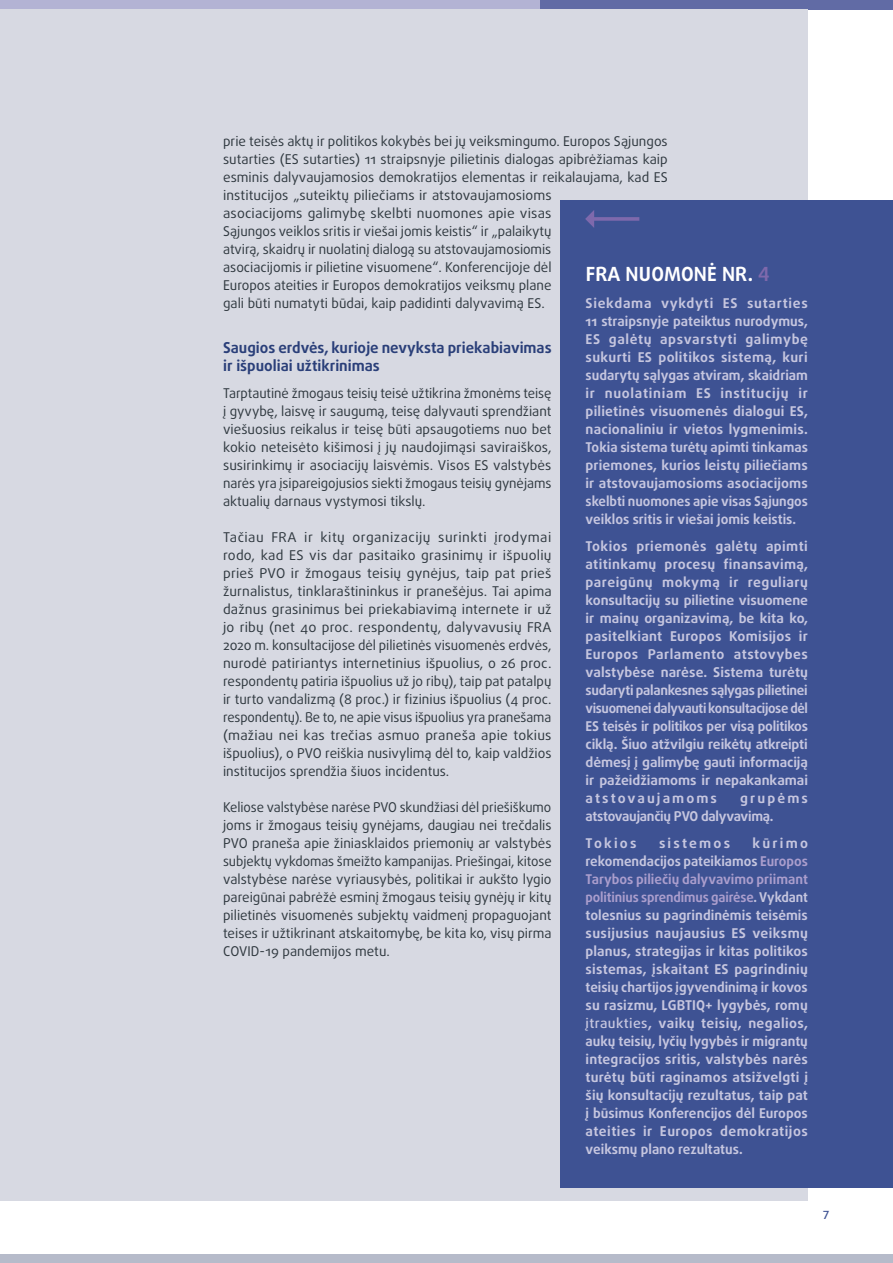
<style>
.page{position:relative;width:893px;height:1263px;background:#fff}
.page>*{position:absolute;margin:0;border:0;box-sizing:border-box;transform-origin:0 0}
.FRA_opinion_title{font:700 19.5px "Daxline Pro";letter-spacing:.01em;color:#fff}
.key_findings_subtitl{font:700 15px/18px "Daxline Pro";color:#2a3f79}
.body_text{font:13.5px/18px "Daxline Pro";color:#2f383f;text-align:justify}
.FRA_opinion_text{font:700 13.5px/18px "Daxline Pro";color:#c6c6df;text-align:justify}
.FRA_opinion_text-2{font:700 13.5px/18px "Daxline Pro";letter-spacing:-.02em;color:#c6c6df}
.FRA_opinion_text-3{font:700 13.5px "Daxline Pro";letter-spacing:.16em;color:#c6c6df}
.t1{font:500 11.25px "Daxline Pro";color:#3e5293}
.s1{color:#7e69ac}
.s2{color:#ab9ecd}
.s3{font-weight:500}
</style>
<div class="page">
<div style="left:0;top:1254px;width:893px;height:9px;background:#b6bbca"></div>
<div style="left:540px;top:0;width:353px;height:10px;background:#616ba5"></div>
<div style="left:0;top:0;width:540px;height:10px;background:#b3b3d4"></div>
<div style="left:0;top:9px;width:808px;height:1192px;background:#d7d9e2"></div>
<div style="left:560px;top:200px;width:333px;height:988px;background:#3e5293"></div>
<svg style="left:585px;top:210px;width:54px;height:18px"></svg>
<p class="body_text" style="left:223px;top:132px;width:446px;text-align:left">prie teisės aktų ir politikos kokybės bei jų veiksmingumo. Europos Sąjungos sutarties (ES sutarties) 11 straipsnyje pilietinis dialogas apibrėžiamas kaip esminis dalyvaujamosios demokratijos elementas ir reikalaujama, kad ES institucijos „suteiktų piliečiams ir atstovaujamosioms<br>asociacijoms galimybę skelbti nuomones apie visas<br>Sąjungos veiklos sritis ir viešai jomis keistis“ ir „palaikytų<br>atvirą, skaidrų ir nuolatinį dialogą su atstovaujamosiomis<br>asociacijomis ir pilietine visuomene“. Konferencijoje dėl<br>Europos ateities ir Europos demokratijos veiksmų plane<br>gali būti numatyti būdai, kaip padidinti dalyvavimą ES.</p>
<h2 class="key_findings_subtitl" style="left:223px;top:338px;width:330px">Saugios erdvės, kurioje nevyksta priekabiavimas ir išpuoliai užtikrinimas</h2>
<p class="body_text" style="left:223px;top:384px;width:330px">Tarptautinė žmogaus teisių teisė užtikrina žmonėms teisę į gyvybę, laisvę ir saugumą, teisę dalyvauti sprendžiant viešuosius reikalus ir teisę būti apsaugotiems nuo bet kokio neteisėto kišimosi į jų naudojimąsi saviraiškos, susirinkimų ir asociacijų laisvėmis. Visos ES valstybės narės yra įsipareigojusios siekti žmogaus teisių gynėjams aktualių darnaus vystymosi tikslų.</p>
<p class="body_text" style="left:223px;top:528px;width:330px">Tačiau FRA ir kitų organizacijų surinkti įrodymai rodo, kad ES vis dar pasitaiko grasinimų ir išpuolių prieš PVO ir žmogaus teisių gynėjus, taip pat prieš žurnalistus, tinklaraštininkus ir pranešėjus. Tai apima dažnus grasinimus bei priekabiavimą internete ir už jo ribų (net 40 proc. respondentų, dalyvavusių FRA 2020 m. konsultacijose dėl pilietinės visuomenės erdvės, nurodė patiriantys internetinius išpuolius, o 26 proc. respondentų patiria išpuolius už jo ribų), taip pat patalpų ir turto vandalizmą (8 proc.) ir fizinius išpuolius (4 proc. respondentų). Be to, ne apie visus išpuolius yra pranešama (mažiau nei kas trečias asmuo praneša apie tokius išpuolius), o PVO reiškia nusivylimą dėl to, kaip valdžios institucijos sprendžia šiuos incidentus.</p>
<p class="body_text" style="left:223px;top:798px;width:330px">Keliose valstybėse narėse PVO skundžiasi dėl priešiškumo joms ir žmogaus teisių gynėjams, daugiau nei trečdalis PVO praneša apie žiniasklaidos priemonių ar valstybės subjektų vykdomas šmeižto kampanijas. Priešingai, kitose valstybėse narėse vyriausybės, politikai ir aukšto lygio pareigūnai pabrėžė esminį žmogaus teisių gynėjų ir kitų pilietinės visuomenės subjektų vaidmenį propaguojant teises ir užtikrinant atskaitomybę, be kita ko, visų pirma COVID-19 pandemijos metu.</p>
<p class="FRA_opinion_title" style="left:586px;top:261px;width:185px">FRA NUOMONĖ NR. <span class="s1">4</span></p>
<p class="FRA_opinion_text" style="left:586px;top:294px;width:224px">Siekdama vykdyti ES sutarties 11 straipsnyje pateiktus nurodymus, ES galėtų apsvarstyti galimybę sukurti ES politikos sistemą, kuri sudarytų sąlygas atviram, skaidriam ir nuolatiniam ES institucijų ir pilietinės visuomenės dialogui ES, nacionaliniu ir vietos lygmenimis.<br>Tokia sistema turėtų apimti tinkamas priemones, kurios leistų piliečiams ir atstovaujamosioms asociacijoms skelbti nuomones apie visas Sąjungos veiklos sritis ir viešai jomis keistis.</p>
<p class="FRA_opinion_text" style="left:586px;top:537px;width:224px">Tokios priemonės galėtų apimti atitinkamų procesų finansavimą, pareigūnų mokymą ir reguliarų konsultacijų su pilietine visuomene ir mainų organizavimą, be kita ko, pasitelkiant Europos Komisijos ir Europos Parlamento atstovybes valstybėse narėse. Sistema turėtų sudaryti palankesnes sąlygas pilietinei visuomenei dalyvauti konsultacijose dėl ES teisės ir politikos per visą politikos ciklą. Šiuo atžvilgiu reikėtų atkreipti dėmesį į galimybę gauti informaciją ir pažeidžiamoms ir nepakankamai atstovaujamoms</p>
<p class="FRA_opinion_text-2" style="left:586px;top:789px;width:224px;text-indent:155px">grupėms atstovaujančių PVO dalyvavimą.</p>
<p class="FRA_opinion_text" style="left:586px;top:834px;width:52px">Tokios</p>
<p class="FRA_opinion_text-3" style="left:659px;top:834px;width:73px">sistemos</p>
<p class="FRA_opinion_text" style="left:586px;top:834px;width:224px;text-indent:167px">kūrimo rekomendacijos pateikiamos <span class="s2">Europos Tarybos piliečių dalyvavimo priimant politinius sprendimus gairėse</span>. Vykdant tolesnius su pagrindinėmis teisėmis susijusius naujausius ES veiksmų planus, strategijas ir kitas politikos sistemas, įskaitant ES pagrindinių teisių chartijos įgyvendinimą ir kovos su rasizmu, LGBTIQ+ lygybės, romų <span class="s3">įtraukties</span>, vaikų teisių, negalios, aukų teisių, lyčių lygybės ir migrantų integracijos sritis, valstybės narės turėtų būti raginamos atsižvelgti į šių konsultacijų rezultatus, taip pat į būsimus Konferencijos dėl Europos ateities ir Europos demokratijos veiksmų plano rezultatus.</p>
<p class="t1" style="left:823px;top:1207px;width:8px">7</p>
</div>
